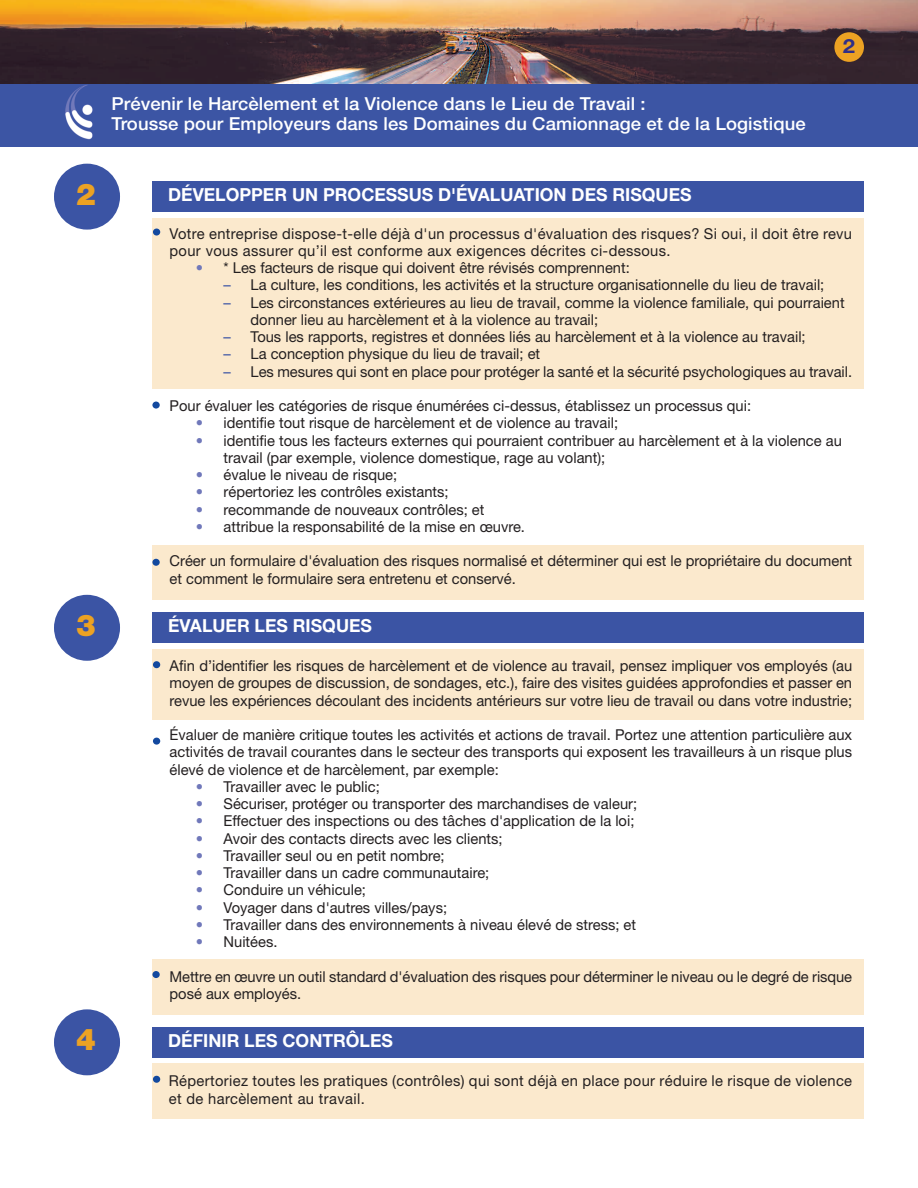
<style>
.page{position:relative;width:918px;height:1188px;background:#fff}
.page>*{position:absolute;margin:0;border:0;box-sizing:border-box;transform-origin:0 0}
.t1{font:900 30px "Helvetica Neue";color:#eca223}
.t2{font:700 19.65px "Helvetica Neue";color:#2f2f88;scale:1.12 1}
.t3{font:700 18px "Helvetica Neue";color:#fff}
.t4{font:500 17.85px/20px "Helvetica Neue";letter-spacing:.005em;color:#fff}
.t5{font:15px/17.2px "Helvetica Neue";color:#231f20}
.t6{font:15px/17.2px "Helvetica Neue";letter-spacing:.025em;color:#231f20}
.s1{color:#7078ba}
.s2{color:#3b54a4}
</style>
<div class="page">
<div style="left:0;top:83px;width:918px;height:64px;background:#3c55a4"></div>
<div style="left:54px;top:164px;width:66px;height:66px;background:#3b54a4;border-radius:50%"></div>
<div style="left:153px;top:218px;width:711px;height:171px;background:#fbe9cd"></div>
<div style="left:153px;top:545px;width:711px;height:55px;background:#fbe9cd"></div>
<div style="left:153px;top:181px;width:711px;height:30px;background:#3b54a4"></div>
<div style="left:153px;top:229px;width:7px;height:7px;background:#13499f;border-radius:50%"></div>
<div style="left:152px;top:402px;width:8px;height:7px;background:#13499f;border-radius:50%"></div>
<div style="left:152px;top:559px;width:8px;height:7px;background:#13499f;border-radius:50%"></div>
<div style="left:54px;top:595px;width:66px;height:66px;background:#3b54a4;border-radius:50%"></div>
<div style="left:153px;top:649px;width:711px;height:71px;background:#fbe9cd"></div>
<div style="left:153px;top:960px;width:711px;height:55px;background:#fbe9cd"></div>
<div style="left:153px;top:612px;width:711px;height:31px;background:#3b54a4"></div>
<div style="left:153px;top:661px;width:7px;height:7px;background:#13499f;border-radius:50%"></div>
<div style="left:153px;top:738px;width:7px;height:7px;background:#13499f;border-radius:50%"></div>
<div style="left:152px;top:971px;width:8px;height:7px;background:#13499f;border-radius:50%"></div>
<div style="left:54px;top:1009px;width:66px;height:66px;background:#3b54a4;border-radius:50%"></div>
<div style="left:153px;top:1064px;width:711px;height:55px;background:#fbe9cd"></div>
<div style="left:153px;top:1027px;width:711px;height:30px;background:#3b54a4"></div>
<div style="left:153px;top:1076px;width:7px;height:7px;background:#13499f;border-radius:50%"></div>
<img style="left:0;top:0;width:918px;height:83px">
<div style="left:834px;top:32px;width:30px;height:30px;background:#eca223;border-radius:50%"></div>
<p class="t4" style="left:111px;top:95px;width:696px">Prévenir le Harcèlement et la Violence dans le Lieu de Travail :<br>Trousse pour Employeurs dans les Domaines du Camionnage et de la Logistique</p>
<h2 class="t2" style="left:843px;top:39px;width:12px">2</h2>
<h1 class="t1" style="left:76px;top:183px;width:21px">2</h1>
<p class="t3" style="left:168px;top:188px;width:525px">DÉVELOPPER UN PROCESSUS D'ÉVALUATION DES RISQUES</p>
<p class="t6" style="left:170px;top:226px;width:684px">Votre entreprise dispose-t-elle déjà d'un processus d'évaluation des risques? Si oui, il doit être revu pour vous assurer qu’il est conforme aux exigences décrites ci-dessous.</p>
<p class="t5" style="left:196px;top:261px;width:435px"><span class="s1">•</span> * Les facteurs de risque qui doivent être révisés comprennent:</p>
<p class="t5" style="left:224px;top:278px;width:602px"><span class="s2">–</span> La culture, les conditions, les activités et la structure organisationnelle du lieu de travail;</p>
<p class="t5" style="left:251px;top:295px;width:596px;text-indent:-27px"><span class="s2">–</span> Les circonstances extérieures au lieu de travail, comme la violence familiale, qui pourraient donner lieu au harcèlement et à la violence au travail;</p>
<p class="t5" style="left:224px;top:330px;width:584px"><span class="s2">–</span> Tous les rapports, registres et données liés au harcèlement et à la violence au travail;</p>
<p class="t5" style="left:224px;top:347px;width:318px"><span class="s2">–</span> La conception physique du lieu de travail; et</p>
<p class="t5" style="left:224px;top:364px;width:630px"><span class="s2">–</span> Les mesures qui sont en place pour protéger la santé et la sécurité psychologiques au travail.</p>
<p class="t5" style="left:170px;top:399px;width:583px">Pour évaluer les catégories de risque énumérées ci-dessus, établissez un processus qui:</p>
<p class="t5" style="left:196px;top:416px;width:424px"><span class="s1">•</span> identifie tout risque de harcèlement et de violence au travail;</p>
<p class="t5" style="left:224px;top:433px;width:620px;text-indent:-28px"><span class="s1">•</span> identifie tous les facteurs externes qui pourraient contribuer au harcèlement et à la violence au travail (par exemple, violence domestique, rage au volant);</p>
<p class="t5" style="left:196px;top:468px;width:203px"><span class="s1">•</span> évalue le niveau de risque;</p>
<p class="t5" style="left:196px;top:485px;width:254px"><span class="s1">•</span> répertoriez les contrôles existants;</p>
<p class="t5" style="left:196px;top:502px;width:290px"><span class="s1">•</span> recommande de nouveaux contrôles; et</p>
<p class="t5" style="left:196px;top:519px;width:331px"><span class="s1">•</span> attribue la responsabilité de la mise en œuvre.</p>
<p class="t5" style="left:170px;top:554px;width:684px">Créer un formulaire d'évaluation des risques normalisé et déterminer qui est le propriétaire du document et comment le formulaire sera entretenu et conservé.</p>
<h1 class="t1" style="left:76px;top:614px;width:21px">3</h1>
<p class="t3" style="left:168px;top:620px;width:205px">ÉVALUER LES RISQUES</p>
<p class="t5" style="left:170px;top:659px;width:684px;text-align:justify">Afin d’identifier les risques de harcèlement et de violence au travail, pensez impliquer vos employés (au moyen de groupes de discussion, de sondages, etc.), faire des visites guidées approfondies et passer en revue les expériences découlant des incidents antérieurs sur votre lieu de travail ou dans votre industrie;</p>
<p class="t5" style="left:170px;top:728px;width:684px;text-align:justify">Évaluer de manière critique toutes les activités et actions de travail. Portez une attention particulière aux activités de travail courantes dans le secteur des transports qui exposent les travailleurs à un risque plus élevé de violence et de harcèlement, par exemple:</p>
<p class="t5" style="left:196px;top:779px;width:185px"><span class="s1">•</span> Travailler avec le public;</p>
<p class="t5" style="left:196px;top:797px;width:443px"><span class="s1">•</span> Sécuriser, protéger ou transporter des marchandises de valeur;</p>
<p class="t5" style="left:196px;top:814px;width:440px"><span class="s1">•</span> Effectuer des inspections ou des tâches d'application de la loi;</p>
<p class="t5" style="left:196px;top:831px;width:308px"><span class="s1">•</span> Avoir des contacts directs avec les clients;</p>
<p class="t5" style="left:196px;top:848px;width:250px"><span class="s1">•</span> Travailler seul ou en petit nombre;</p>
<p class="t5" style="left:196px;top:866px;width:295px"><span class="s1">•</span> Travailler dans un cadre communautaire;</p>
<p class="t5" style="left:196px;top:883px;width:172px"><span class="s1">•</span> Conduire un véhicule;</p>
<p class="t5" style="left:196px;top:900px;width:253px"><span class="s1">•</span> Voyager dans d'autres villes/pays;</p>
<p class="t5" style="left:196px;top:917px;width:442px"><span class="s1">•</span> Travailler dans des environnements à niveau élevé de stress; et</p>
<p class="t5" style="left:196px;top:935px;width:83px"><span class="s1">•</span> Nuitées.</p>
<p class="t5" style="left:170px;top:969px;width:684px">Mettre en œuvre un outil standard d'évaluation des risques pour déterminer le niveau ou le degré de risque posé aux employés.</p>
<h1 class="t1" style="left:76px;top:1029px;width:21px">4</h1>
<p class="t3" style="left:168px;top:1034px;width:226px">DÉFINIR LES CONTRÔLES</p>
<p class="t6" style="left:169px;top:1073px;width:685px;line-height:18px">Répertoriez toutes les pratiques (contrôles) qui sont déjà en place pour réduire le risque de violence et de harcèlement au travail.</p>
</div>
